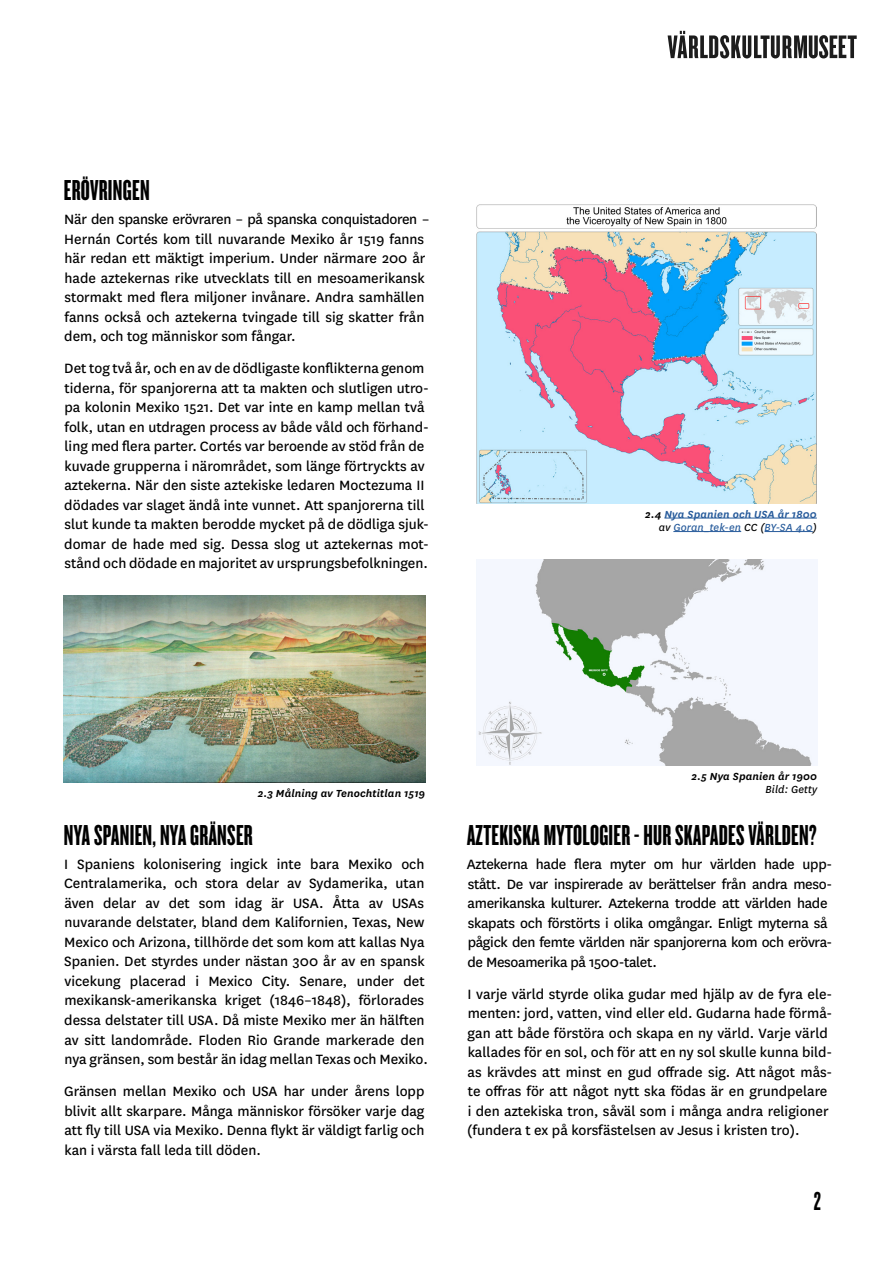
<style>
.page{position:relative;width:893px;height:1263px;background:#fff}
.page>*{position:absolute;margin:0;border:0;box-sizing:border-box;transform-origin:0 0}
.t1{font:30px "Knockout 67 Full Bantamwt";letter-spacing:.01em;color:#000}
.t2{font:27px "Knockout 67 Full Bantamwt";color:#000}
.t3{font:15.75px/19.5px "National";color:#000}
.t4{font:15.75px/19.5px "National";letter-spacing:-.02em;color:#000}
.t5{font:italic 600 12px/13.5px "National";letter-spacing:.01em;color:#275b9b;text-align:right}
.t6{font:italic 600 12px "National";letter-spacing:.01em;color:#000}
.t7{font:italic 12px "National";letter-spacing:.01em;color:#000}
.s1{color:#000}
.s2{font-weight:400;color:#000}
.s3{font-weight:400}
</style>
<div class="page">
<img style="left:64px;top:595px;width:361px;height:188px">
<hr style="left:664px;top:518px;width:153px;height:1px;background:#275b9b">
<hr style="left:673px;top:531px;width:68px;height:1px;background:#275b9b">
<hr style="left:765px;top:531px;width:48px;height:1px;background:#275b9b">
<img style="left:477px;top:205px;width:340px;height:299px">
<img style="left:476px;top:560px;width:341px;height:205px">
<svg style="left:668px;top:31px;width:189px;height:27px"></svg>
<h1 class="t1" style="left:64px;top:173px;width:87px">ERÖVRINGEN</h1>
<p class="t3" style="left:64px;top:209px;width:367px">När den spanske erövraren – på spanska conquistadoren – Hernán Cortés kom till nuvarande Mexiko år 1519 fanns här redan ett mäktigt imperium. Under närmare 200 år hade aztekernas rike utvecklats till en mesoamerikansk stormakt med flera miljoner invånare. Andra samhällen fanns också och aztekerna tvingade till sig skatter från dem, och tog människor som fångar.</p>
<p class="t3" style="left:64px;top:358px;width:366px">Det tog två år, och en av de dödligaste konflikterna genom tiderna, för spanjorerna att ta makten och slutligen utro&shy;pa kolonin Mexiko 1521. Det var inte en kamp mellan två folk, utan en utdragen process av både våld och förhand&shy;ling med flera parter. Cortés var beroende av stöd från de kuvade grupperna i närområdet, som länge förtryckts av aztekerna. När den siste aztekiske ledaren Moctezuma II dödades var slaget ändå inte vunnet. Att spanjorerna till slut kunde ta makten berodde mycket på de dödliga sjuk&shy;domar de hade med sig. Dessa slog ut aztekernas mot&shy;stånd och dödade en majoritet av ursprungsbefolkningen.</p>
<p class="t5" style="left:645px;top:507px;width:173px"><span class="s1">2.4</span> Nya Spanien och USA år 1800 <span class="s2">av</span> <span class="s3">Goran_tek-en</span> <span class="s2">CC (</span><span class="s3">BY-SA 4.0</span><span class="s2">)</span></p>
<p class="t6" style="left:258px;top:785px;width:169px">2.3 Målning av Tenochtitlan 1519</p>
<h1 class="t1" style="left:64px;top:817px;width:191px">NYA SPANIEN, NYA GRÄNSER</h1>
<p class="t3" style="left:64px;top:854px;width:365px">I Spaniens kolonisering ingick inte bara Mexiko och Centralamerika, och stora delar av Sydamerika, utan även delar av det som idag är USA. Åtta av USAs nuvarande delstater, bland dem Kalifornien, Texas, New Mexico och Arizona, tillhörde det som kom att kallas Nya Spanien. Det styrdes under nästan 300 år av en spansk vicekung placerad i Mexico City. Senare, under det mexikansk-amerikanska kriget (1846–1848), förlorades dessa delstater till USA. Då miste Mexiko mer än hälften av sitt landområde. Floden Rio Grande markerade den nya gränsen, som består än idag mellan Texas och Mexiko.</p>
<p class="t3" style="left:64px;top:1081px;width:362px;text-align:justify">Gränsen mellan Mexiko och USA har under årens lopp blivit allt skarpare. Många människor försöker varje dag att fly till USA via Mexiko. Denna flykt är väldigt farlig och kan i värsta fall leda till döden.</p>
<p class="t6" style="left:692px;top:768px;width:127px">2.5 Nya Spanien år 1900</p>
<p class="t7" style="left:766px;top:782px;width:53px">Bild: Getty</p>
<h1 class="t1" style="left:467px;top:817px;width:351px">AZTEKISKA MYTOLOGIER - HUR SKAPADES VÄRLDEN?</h1>
<p class="t4" style="left:467px;top:854px;width:367px">Aztekerna hade flera myter om hur världen hade upp&shy;stått. De var inspirerade av berättelser från andra meso&shy;amerikanska kulturer. Aztekerna trodde att världen hade skapats och förstörts i olika omgångar. Enligt myterna så pågick den femte världen när spanjorerna kom och erövra&shy;de Mesoamerika på 1500-talet.</p>
<p class="t3" style="left:467px;top:983px;width:367px">I varje värld styrde olika gudar med hjälp av de fyra ele&shy;menten: jord, vatten, vind eller eld. Gudarna hade förmå&shy;gan att både förstöra och skapa en ny värld. Varje värld kallades för en sol, och för att en ny sol skulle kunna bild&shy;as krävdes att minst en gud offrade sig. Att något mås&shy;te offras för att något nytt ska födas är en grundpelare i den aztekiska tron, såväl som i många andra religioner (fundera t ex på korsfästelsen av Jesus i kristen tro).</p>
<h2 class="t2" style="left:814px;top:1185px;width:9px">2</h2>
</div>
